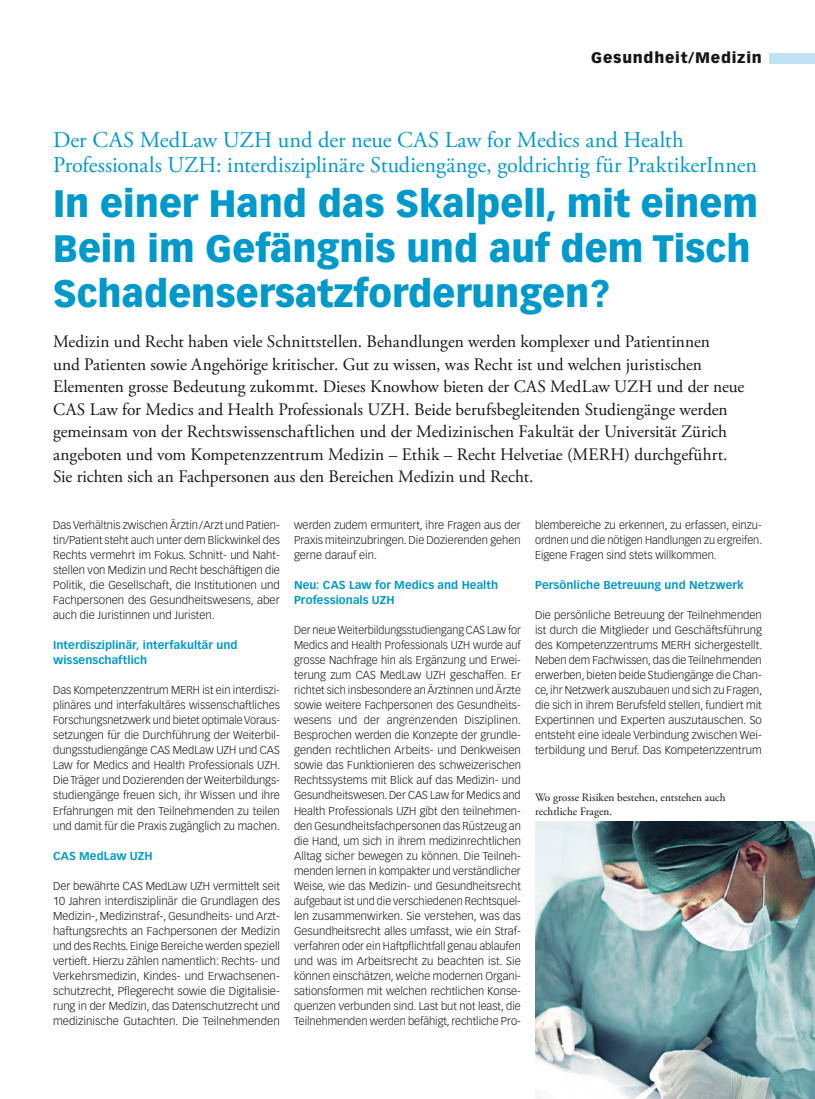
<style>
.page{position:relative;width:815px;height:1099px;background:#fff}
.page>*{position:absolute;margin:0;border:0;box-sizing:border-box;transform-origin:0 0}
.t1{font:900 37.5px/45px "Vectora LT Std";color:#0099cb}
.t2{font:22.5px/25px "Adobe Garamond Pro";color:#0099cb}
.t3{font:17.5px/22.5px "Adobe Garamond Pro";color:#151616}
.t4{font:900 15px "Vectora LT Std";letter-spacing:.05em;color:#151616}
.t5{font:300 11.25px/15px "Vectora LT Std";color:#151616;text-align:justify}
.t6{font:300 11.25px/15px "Vectora LT Std";color:#151616;text-align:justify;scale:.96 1}
.t7{font:700 11.25px/15px "Vectora LT Std";letter-spacing:.005em;color:#0099cb}
.t8{font:11.25px/13.5px "Adobe Garamond Pro";color:#151616}
</style>
<div class="page">
<div style="left:770px;top:53px;width:45px;height:10px;background:#c1e2f2"></div>
<img style="left:535px;top:821px;width:280px;height:277px">
<h3 class="t4" style="left:591px;top:49px;width:172px">Gesundheit/Medizin</h3>
<h2 class="t2" style="left:53px;top:128px;width:705px">Der CAS MedLaw UZH und der neue CAS Law for Medics and Health<br>Professionals UZH: interdisziplinäre Studiengänge, goldrichtig für PraktikerInnen</h2>
<h1 class="t1" style="left:53px;top:180px;width:706px">In einer Hand das Skalpell, mit einem<br>Bein im Gefängnis und auf dem Tisch<br>Schadensersatzforderungen?</h1>
<p class="t3" style="left:53px;top:331px;width:693px">Medizin und Recht haben viele Schnittstellen. Behandlungen werden komplexer und Patientinnen<br>und Patienten sowie Angehörige kritischer. Gut zu wissen, was Recht ist und welchen juristischen Elementen grosse Bedeutung zukommt. Dieses Knowhow bieten der CAS MedLaw UZH und der neue CAS Law for Medics and Health Professionals UZH. Beide berufsbegleitenden Studiengänge werden gemeinsam von der Rechtswissenschaftlichen und der Medizinischen Fakultät der Universität Zürich angeboten und vom Kompetenzzentrum Medizin – Ethik – Recht Helvetiae (MERH) durchgeführt.<br>Sie richten sich an Fachpersonen aus den Bereichen Medizin und Recht.</p>
<p class="t5" style="left:53px;top:518px;width:228px">Das Verhältnis zwischen Ärztin/Arzt und Patien&shy;tin/Patient steht auch unter dem Blickwinkel des Rechts vermehrt im Fokus. Schnitt- und Naht&shy;stellen von Medizin und Recht beschäftigen die Politik, die Gesellschaft, die Institutionen und Fachpersonen des Gesundheitswesens, aber auch die Juristinnen und Juristen.</p>
<p class="t7" style="left:53px;top:638px;width:186px">Interdisziplinär, interfakultär und wissenschaftlich</p>
<p class="t5" style="left:53px;top:683px;width:229px">Das Kompetenzzentrum MERH ist ein interdiszi&shy;plinäres und interfakultäres wissenschaftliches Forschungsnetzwerk und bietet optimale Voraus&shy;setzungen für die Durchführung der Weiterbil&shy;dungsstudiengänge CAS MedLaw UZH und CAS Law for Medics and Health Professionals UZH.<br>Die Träger und Dozierenden der Weiterbildungs&shy;studiengänge freuen sich, ihr Wissen und ihre Erfahrungen mit den Teilnehmenden zu teilen und damit für die Praxis zugänglich zu machen.</p>
<p class="t7" style="left:53px;top:848px;width:101px">CAS MedLaw UZH</p>
<p class="t5" style="left:53px;top:878px;width:228px">Der bewährte CAS MedLaw UZH vermittelt seit 10 Jahren interdisziplinär die Grundlagen des Medizin-, Medizinstraf-, Gesundheits- und Arzt&shy;haftungsrechts an Fachpersonen der Medizin und des Rechts. Einige Bereiche werden speziell vertieft. Hierzu zählen namentlich: Rechts- und Verkehrsmedizin, Kindes- und Erwachsenen&shy;schutzrecht, Pflegerecht sowie die Digitalisie&shy;rung in der Medizin, das Datenschutzrecht und medizinische Gutachten. Die Teilnehmenden</p>
<p class="t5" style="left:294px;top:518px;width:228px">werden zudem ermuntert, ihre Fragen aus der Praxis miteinzubringen. Die Dozierenden gehen gerne darauf ein.</p>
<p class="t7" style="left:294px;top:578px;width:206px">Neu: CAS Law for Medics and Health<br>Professionals UZH</p>
<p class="t6" style="left:294px;top:623px;width:238px">Der neue Weiterbildungsstudiengang CAS Law for Medics and Health Professionals UZH wurde auf grosse Nachfrage hin als Ergänzung und Erwei&shy;terung zum CAS MedLaw UZH geschaffen. Er richtet sich insbesondere an Ärztinnen und Ärzte sowie weitere Fachpersonen des Gesundheits&shy;wesens und der angrenzenden Disziplinen.<br>Besprochen werden die Konzepte der grundle&shy;genden rechtlichen Arbeits- und Denkweisen sowie das Funktionieren des schweizerischen Rechtssystems mit Blick auf das Medizin- und Gesundheitswesen. Der CAS Law for Medics and Health Professionals UZH gibt den teilnehmen&shy;den Gesundheitsfachpersonen das Rüstzeug an die Hand, um sich in ihrem medizinrechtlichen Alltag sicher bewegen zu können. Die Teilneh&shy;menden lernen in kompakter und verständlicher Weise, wie das Medizin- und Gesundheitsrecht aufgebaut ist und die verschiedenen Rechtsquel&shy;len zusammenwirken. Sie verstehen, was das Gesundheitsrecht alles umfasst, wie ein Straf&shy;verfahren oder ein Haftpflichtfall genau ablaufen und was im Arbeitsrecht zu beachten ist. Sie können einschätzen, welche modernen Organi&shy;sationsformen mit welchen rechtlichen Konse&shy;quenzen verbunden sind. Last but not least, die Teilnehmenden werden befähigt, rechtliche Pro-</p>
<p class="t5" style="left:535px;top:518px;width:229px">blembereiche zu erkennen, zu erfassen, einzu&shy;ordnen und die nötigen Handlungen zu ergreifen.<br>Eigene Fragen sind stets willkommen.</p>
<p class="t7" style="left:535px;top:578px;width:210px">Persönliche Betreuung und Netzwerk</p>
<p class="t5" style="left:535px;top:608px;width:229px">Die persönliche Betreuung der Teilnehmenden ist durch die Mitglieder und Geschäftsführung des Kompetenzzentrums MERH sichergestellt.<br>Neben dem Fachwissen, das die Teilnehmenden erwerben, bieten beide Studiengänge die Chan&shy;ce, ihr Netzwerk auszubauen und sich zu Fragen, die sich in ihrem Berufsfeld stellen, fundiert mit Expertinnen und Experten auszutauschen. So entsteht eine ideale Verbindung zwischen Wei&shy;terbildung und Beruf. Das Kompetenzzentrum</p>
<p class="t8" style="left:535px;top:791px;width:192px">Wo grosse Risiken bestehen, entstehen auch rechtliche Fragen.</p>
</div>
